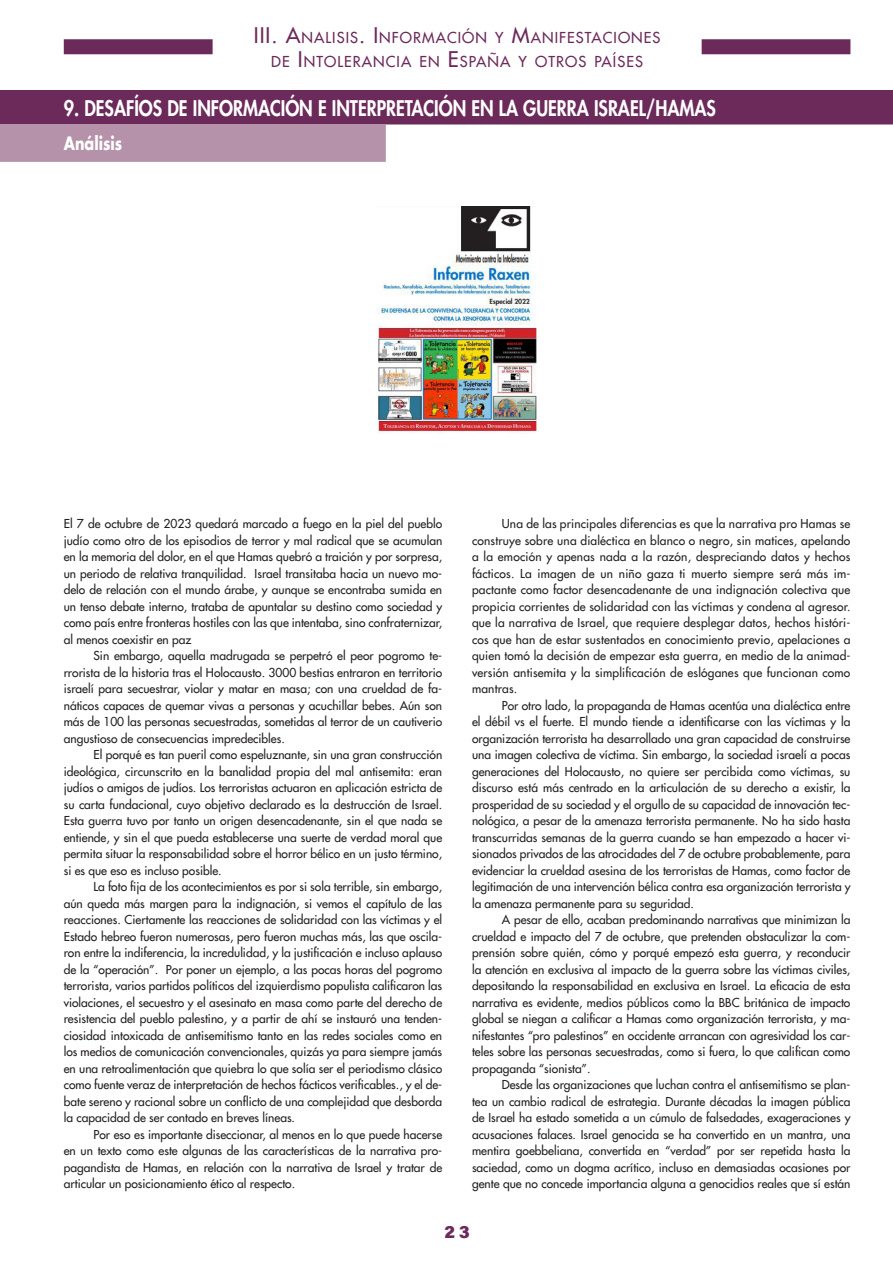
<style>
.page{position:relative;width:893px;height:1263px;background:#fff}
.page>*{position:absolute;margin:0;border:0;box-sizing:border-box;transform-origin:0 0}
._00_PARTE_TITULO_IZQ{font:800 21px "Futura LT";color:#fff;scale:.85 1}
._000_AUTOR_IZQUIERDA{font:700 18px "Futura LT";color:#fff;scale:.8 1}
.t1{font:18px "Acumin Variable Concept";color:#6c2a5b}
.t2{font:14.7px/24px "Futura LT";letter-spacing:.07em;color:#6c2a5b;text-align:center}
._000_TxT_Columnas{font:12px/16.5px "Futura LT";color:#231f20;text-align:justify}
._000_TxT_Columnas_Ca{font:12px/16.5px "Futura LT";color:#231f20;text-align:justify}
.s1{font-size:21px}
</style>
<div class="page">
<div style="left:64px;top:39px;width:149px;height:15px;background:#6c2a5b"></div>
<div style="left:702px;top:39px;width:148px;height:15px;background:#6c2a5b"></div>
<div style="left:0;top:90px;width:893px;height:34px;background:#6c2a5b"></div>
<div style="left:0;top:124px;width:386px;height:38px;background:#b691aa"></div>
<img style="left:378px;top:206px;width:159px;height:228px">
<p class="t2" style="left:254px;top:26px;width:408px"><span class="s1">III. A</span>NALISIS<span class="s1">. I</span>NFORMACIÓN Y <span class="s1">M</span>ANIFESTACIONES<br>DE <span class="s1">I</span>NTOLERANCIA EN <span class="s1">E</span>SPAÑA Y OTROS PAÍSES</p>
<p class="_00_PARTE_TITULO_IZQ" style="left:64px;top:94px;width:769px">9. DESAFÍOS DE INFORMACIÓN E INTERPRETACIÓN EN LA GUERRA ISRAEL/HAMAS</p>
<p class="_000_AUTOR_IZQUIERDA" style="left:64px;top:131px;width:75px">Análisis</p>
<p class="_000_TxT_Columnas_Ca" style="left:64px;top:515px;width:380px">El 7 de octubre de 2023 quedará marcado a fuego en la piel del pueblo judío como otro de los episodios de terror y mal radical que se acumulan en la memoria del dolor, en el que Hamas quebró a traición y por sorpresa, un periodo de relativa tranquilidad. Israel transitaba hacia un nuevo mo&shy;delo de relación con el mundo árabe, y aunque se encontraba sumida en un tenso debate interno, trataba de apuntalar su destino como sociedad y como país entre fronteras hostiles con las que intentaba, sino confraternizar, al menos coexistir en paz</p>
<p class="_000_TxT_Columnas" style="left:64px;top:647px;width:380px;text-indent:30px">Sin embargo, aquella madrugada se perpetró el peor pogromo te&shy;rrorista de la historia tras el Holocausto. 3000 bestias entraron en territorio israelí para secuestrar, violar y matar en masa; con una crueldad de fa&shy;náticos capaces de quemar vivas a personas y acuchillar bebes. Aún son más de 100 las personas secuestradas, sometidas al terror de un cautiverio angustioso de consecuencias impredecibles.</p>
<p class="_000_TxT_Columnas" style="left:64px;top:746px;width:380px;text-indent:30px">El porqué es tan pueril como espeluznante, sin una gran construcción ideológica, circunscrito en la banalidad propia del mal antisemita: eran judíos o amigos de judíos. Los terroristas actuaron en aplicación estricta de su carta fundacional, cuyo objetivo declarado es la destrucción de Israel.<br>Esta guerra tuvo por tanto un origen desencadenante, sin el que nada se entiende, y sin el que pueda establecerse una suerte de verdad moral que permita situar la responsabilidad sobre el horror bélico en un justo término, si es que eso es incluso posible.</p>
<p class="_000_TxT_Columnas" style="left:64px;top:878px;width:380px;text-indent:30px">La foto fija de los acontecimientos es por si sola terrible, sin embargo, aún queda más margen para la indignación, si vemos el capítulo de las reacciones. Ciertamente las reacciones de solidaridad con las víctimas y el Estado hebreo fueron numerosas, pero fueron muchas más, las que oscila&shy;ron entre la indiferencia, la incredulidad, y la justificación e incluso aplauso de la “operación”. Por poner un ejemplo, a las pocas horas del pogromo terrorista, varios partidos políticos del izquierdismo populista calificaron las violaciones, el secuestro y el asesinato en masa como parte del derecho de resistencia del pueblo palestino, y a partir de ahí se instauró una tenden&shy;ciosidad intoxicada de antisemitismo tanto en las redes sociales como en los medios de comunicación convencionales, quizás ya para siempre jamás en una retroalimentación que quiebra lo que solía ser el periodismo clásico como fuente veraz de interpretación de hechos fácticos verificables., y el de&shy;bate sereno y racional sobre un conflicto de una complejidad que desborda la capacidad de ser contado en breves líneas.</p>
<p class="_000_TxT_Columnas" style="left:64px;top:1126px;width:380px;text-indent:30px">Por eso es importante diseccionar, al menos en lo que puede hacerse en un texto como este algunas de las características de la narrativa pro&shy;pagandista de Hamas, en relación con la narrativa de Israel y tratar de articular un posicionamiento ético al respecto.</p>
<p class="_000_TxT_Columnas" style="left:472px;top:515px;width:380px;text-indent:30px">Una de las principales diferencias es que la narrativa pro Hamas se construye sobre una dialéctica en blanco o negro, sin matices, apelando a la emoción y apenas nada a la razón, despreciando datos y hechos fácticos. La imagen de un niño gaza ti muerto siempre será más im&shy;pactante como factor desencadenante de una indignación colectiva que propicia corrientes de solidaridad con las víctimas y condena al agresor. que la narrativa de Israel, que requiere desplegar datos, hechos históri&shy;cos que han de estar sustentados en conocimiento previo, apelaciones a quien tomó la decisión de empezar esta guerra, en medio de la animad&shy;versión antisemita y la simplificación de eslóganes que funcionan como mantras.</p>
<p class="_000_TxT_Columnas" style="left:472px;top:697px;width:380px;text-indent:30px">Por otro lado, la propaganda de Hamas acentúa una dialéctica entre el débil vs el fuerte. El mundo tiende a identificarse con las víctimas y la organización terrorista ha desarrollado una gran capacidad de construirse una imagen colectiva de víctima. Sin embargo, la sociedad israelí a pocas generaciones del Holocausto, no quiere ser percibida como víctimas, su discurso está más centrado en la articulación de su derecho a existir, la prosperidad de su sociedad y el orgullo de su capacidad de innovación tec&shy;nológica, a pesar de la amenaza terrorista permanente. No ha sido hasta transcurridas semanas de la guerra cuando se han empezado a hacer vi&shy;sionados privados de las atrocidades del 7 de octubre probablemente, para evidenciar la crueldad asesina de los terroristas de Hamas, como factor de legitimación de una intervención bélica contra esa organización terrorista y la amenaza permanente para su seguridad.</p>
<p class="_000_TxT_Columnas" style="left:472px;top:911px;width:380px;text-indent:30px">A pesar de ello, acaban predominando narrativas que minimizan la crueldad e impacto del 7 de octubre, que pretenden obstaculizar la com&shy;prensión sobre quién, cómo y porqué empezó esta guerra, y reconducir la atención en exclusiva al impacto de la guerra sobre las víctimas civiles, depositando la responsabilidad en exclusiva en Israel. La eficacia de esta narrativa es evidente, medios públicos como la BBC británica de impacto global se niegan a calificar a Hamas como organización terrorista, y ma&shy;nifestantes “pro palestinos” en occidente arrancan con agresividad los car&shy;teles sobre las personas secuestradas, como si fuera, lo que califican como propaganda “sionista”.</p>
<p class="_000_TxT_Columnas" style="left:472px;top:1076px;width:380px;text-indent:30px">Desde las organizaciones que luchan contra el antisemitismo se plan&shy;tea un cambio radical de estrategia. Durante décadas la imagen pública de Israel ha estado sometida a un cúmulo de falsedades, exageraciones y acusaciones falaces. Israel genocida se ha convertido en un mantra, una mentira goebbeliana, convertida en “verdad” por ser repetida hasta la saciedad, como un dogma acrítico, incluso en demasiadas ocasiones por gente que no concede importancia alguna a genocidios reales que sí están</p>
<h2 class="t1" style="left:444px;top:1219px;width:27px">23</h2>
</div>
